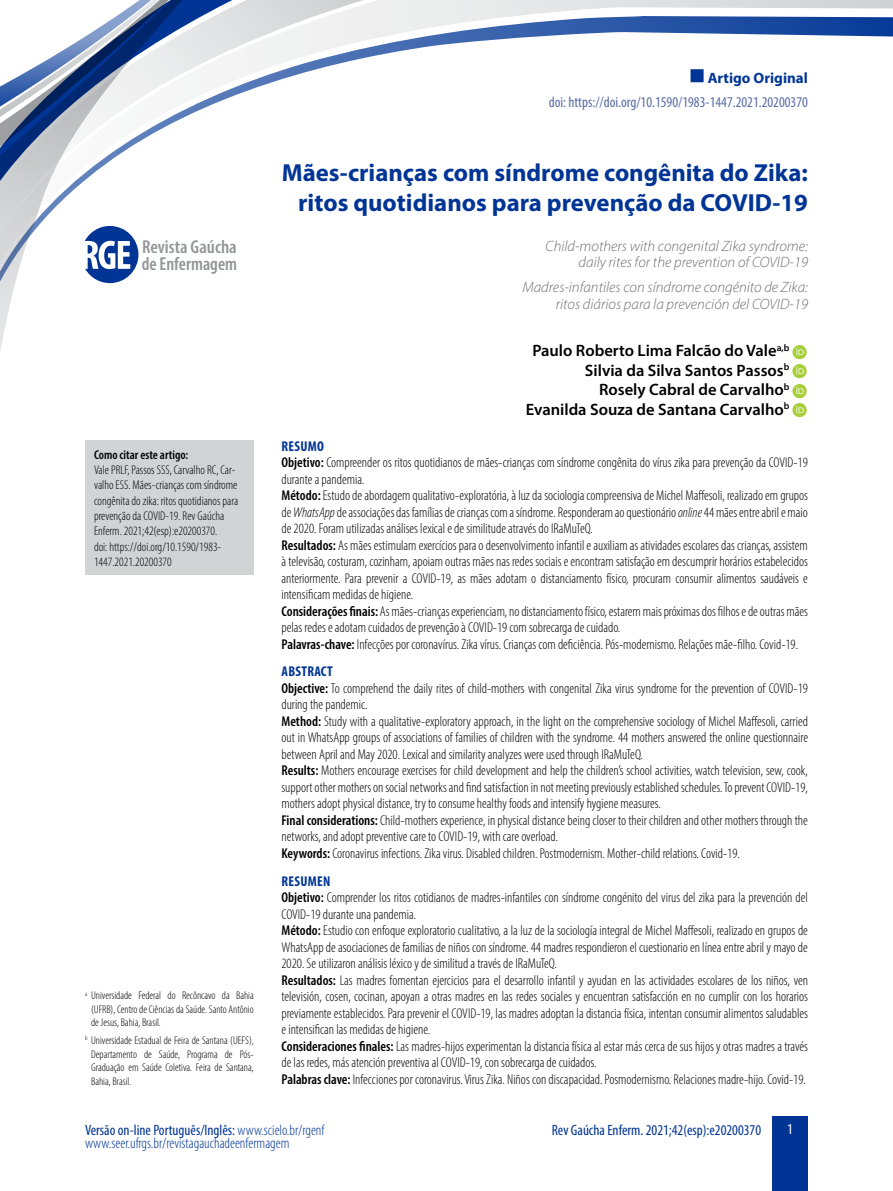
<style>
.page{position:relative;width:893px;height:1191px;background:#fff}
.page>*{position:absolute;margin:0;border:0;box-sizing:border-box;transform-origin:0 0}
.t1{font:700 24.75px/29.7px "Myriad Pro";color:#003595;text-align:right}
.t2{font:600 condensed 18.75px/16.6px "Myriad Pro";color:#939598}
.t3{font:600 16.5px/19.5px "Myriad Pro";color:#000;text-align:right}
.t4{font:italic 300 15px/16.5px "Myriad Pro";color:#6d6e71;text-align:right}
.t5{font:condensed 15px "Myriad Pro";color:#003595}
.t6{font:condensed 15px "Myriad Pro";color:#5a6da7}
.t7{font:300 condensed 15px "Myriad Pro";color:#003595}
.t8{font:700 15px "Myriad Pro";color:#003595}
.t9{font:condensed 15px "Myriad Pro";color:#fff}
.t10{font:300 condensed 14.25px/16.5px "Myriad Pro";color:#000}
.t11{font:300 condensed 12.75px/15.3px "Myriad Pro";color:#000}
.t12{font:600 condensed 12.75px "Myriad Pro";color:#000}
.t13{font:300 condensed 11.25px/13.5px "Myriad Pro";color:#000;text-align:justify}
.s1{font-weight:700;color:#003595}
.s2{font-weight:600}
.s3{font-style:italic}
.s4{font-weight:300}
</style>
<div class="page">
<svg style="left:202px;top:0;width:691px;height:109px"></svg>
<svg style="left:0;top:0;width:202px;height:352px"></svg>
<div style="left:772px;top:1116px;width:36px;height:75px;background:#003595"></div>
<svg style="left:85px;top:226px;width:53px;height:57px"></svg>
<div style="left:85px;top:440px;width:169px;height:135px;background:#d1d3d4"></div>
<svg style="left:691px;top:69px;width:13px;height:14px"></svg>
<p class="t8" style="left:708px;top:68px;width:102px">Artigo Original</p>
<h2 class="t2" style="left:142px;top:238px;width:97px">Revista Gaúcha de Enfermagem</h2>
<p class="t12" style="left:94px;top:447px;width:96px">Como citar este artigo:</p>
<p class="t11" style="left:94px;top:462px;width:146px">Vale PRLF, Passos SSS, Carvalho RC, Car&shy;valho ESS. Mães-crianças com síndrome congênita do zika: ritos quotidianos para prevenção da COVID-19. Rev Gaúcha Enferm. 2021;42(esp):e20200370.<br>doi: https://doi.org/10.1590/1983- 1447.2021.20200370</p>
<p class="t13" style="left:91px;top:988px;width:164px;text-indent:-6px"><sup>a</sup> Universidade Federal do Recôncavo da Bahia (UFRB), Centro de Ciências da Saúde. Santo Antônio de Jesus, Bahia, Brasil.</p>
<p class="t13" style="left:91px;top:1033px;width:164px;text-indent:-6px"><sup>b</sup> Universidade Estadual de Feira de Santana (UEFS), Departamento de Saúde, Programa de Pós-Graduação em Saúde Coletiva. Feira de Santana, Bahia, Brasil.</p>
<p class="t6" style="left:549px;top:93px;width:261px">doi: https://doi.org/10.1590/1983-1447.2021.20200370</p>
<h1 class="t1" style="left:282px;top:157px;width:528px">Mães-crianças com síndrome congênita do Zika: ritos quotidianos para prevenção da COVID-19</h1>
<p class="t4" style="left:546px;top:237px;width:264px">Child-mothers with congenital Zika syndrome: daily rites for the prevention of COVID-19</p>
<p class="t4" style="left:522px;top:279px;width:287px">Madres-infantiles con síndrome congénito de Zika: ritos diários para la prevención del COVID-19</p>
<p class="t3" style="left:526px;top:340px;width:265px">Paulo Roberto Lima Falcão do Vale<sup>a,b<br></sup>Silvia da Silva Santos Passos<sup>b<br></sup>Rosely Cabral de Carvalho<sup>b<br></sup>Evanilda Souza de Santana Carvalho<sup>b</sup></p>
<p class="t10" style="left:281px;top:437px;width:528px"><span class="s1">RESUMO<br></span><span class="s2">Objetivo:</span> Compreender os ritos quotidianos de mães-crianças com síndrome congênita do vírus zika para prevenção da COVID-19 durante a pandemia.<br><span class="s2">Método:</span> Estudo de abordagem qualitativo-exploratória, à luz da sociologia compreensiva de Michel Maffesoli, realizado em grupos de <span class="s3">WhatsApp</span> de associações das famílias de crianças com a síndrome. Responderam ao questionário <span class="s3">online</span> 44 mães entre abril e maio de 2020. Foram utilizadas análises lexical e de similitude através do IRaMuTeQ.<br><span class="s2">Resultados:</span> As mães estimulam exercícios para o desenvolvimento infantil e auxiliam as atividades escolares das crianças, assistem à televisão, costuram, cozinham, apoiam outras mães nas redes sociais e encontram satisfação em descumprir horários estabelecidos anteriormente. Para prevenir a COVID-19, as mães adotam o distanciamento físico, procuram consumir alimentos saudáveis e intensificam medidas de higiene.<br><span class="s2">Considerações finais:</span> As mães-crianças experienciam, no distanciamento físico, estarem mais próximas dos filhos e de outras mães pelas redes e adotam cuidados de prevenção à COVID-19 com sobrecarga de cuidado.<br><span class="s2">Palavras-chave:</span> Infecções por coronavírus. Zika vírus. Crianças com deficiência. Pós-modernismo. Relações mãe-filho. Covid-19.</p>
<p class="t10" style="left:281px;top:663px;width:528px"><span class="s1">ABSTRACT<br></span><span class="s2">Objective:</span> To comprehend the daily rites of child-mothers with congenital Zika virus syndrome for the prevention of COVID-19 during the pandemic.<br><span class="s2">Method:</span> Study with a qualitative-exploratory approach, in the light on the comprehensive sociology of Michel Maffesoli, carried out in WhatsApp groups of associations of families of children with the syndrome. 44 mothers answered the online questionnaire between April and May 2020. Lexical and similarity analyzes were used through IRaMuTeQ.<br><span class="s2">Results:</span> Mothers encourage exercises for child development and help the children’s school activities, watch television, sew, cook, support other mothers on social networks and find satisfaction in not meeting previously established schedules. To prevent COVID-19, mothers adopt physical distance, try to consume healthy foods and intensify hygiene measures.<br><span class="s2">Final considerations:</span> Child-mothers experience, in physical distance being closer to their children and other mothers through the networks, and adopt preventive care to COVID-19, with care overload.<br><span class="s2">Keywords:</span> Coronavirus infections. Zika virus. Disabled children. Postmodernism. Mother-child relations. Covid-19.</p>
<p class="t10" style="left:281px;top:872px;width:528px"><span class="s1">RESUMEN<br></span><span class="s2">Objetivo:</span> Comprender los ritos cotidianos de madres-infantiles con síndrome congénito del virus del zika para la prevención del COVID-19 durante una pandemia.<br><span class="s2">Método:</span> Estudio con enfoque exploratorio cualitativo, a la luz de la sociología integral de Michel Maffesoli, realizado en grupos de WhatsApp de asociaciones de familias de niños con síndrome. 44 madres respondieron el cuestionario en línea entre abril y mayo de 2020. Se utilizaron análisis léxico y de similitud a través de IRaMuTeQ.<br><span class="s2">Resultados:</span> Las madres fomentan ejercicios para el desarrollo infantil y ayudan en las actividades escolares de los niños, ven televisión, cosen, cocinan, apoyan a otras madres en las redes sociales y encuentran satisfacción en no cumplir con los horarios previamente establecidos. Para prevenir el COVID-19, las madres adoptan la distancia física, intentan consumir alimentos saludables e intensifican las medidas de higiene.<br><span class="s2">Consideraciones finales:</span> Las madres-hijos experimentan la distancia física al estar más cerca de sus hijos y otras madres a través de las redes, más atención preventiva al COVID-19, con sobrecarga de cuidados.<br><span class="s2">Palabras clave:</span> Infecciones por coronavirus. Virus Zika. Niños con discapacidad. Posmodernismo. Relaciones madre-hijo. Covid-19.</p>
<p class="t5" style="left:85px;top:1121px;width:241px">Versão on-line Português/Inglês: <span class="s4">www.scielo.br/rgenf</span></p>
<p class="t7" style="left:85px;top:1134px;width:206px">www.seer.ufrgs.br/revistagauchadeenfermagem</p>
<p class="t5" style="left:552px;top:1121px;width:211px">Rev Gaúcha Enferm. 2021;42(esp):e20200370</p>
<p class="t9" style="left:787px;top:1120px;width:7px">1</p>
</div>
